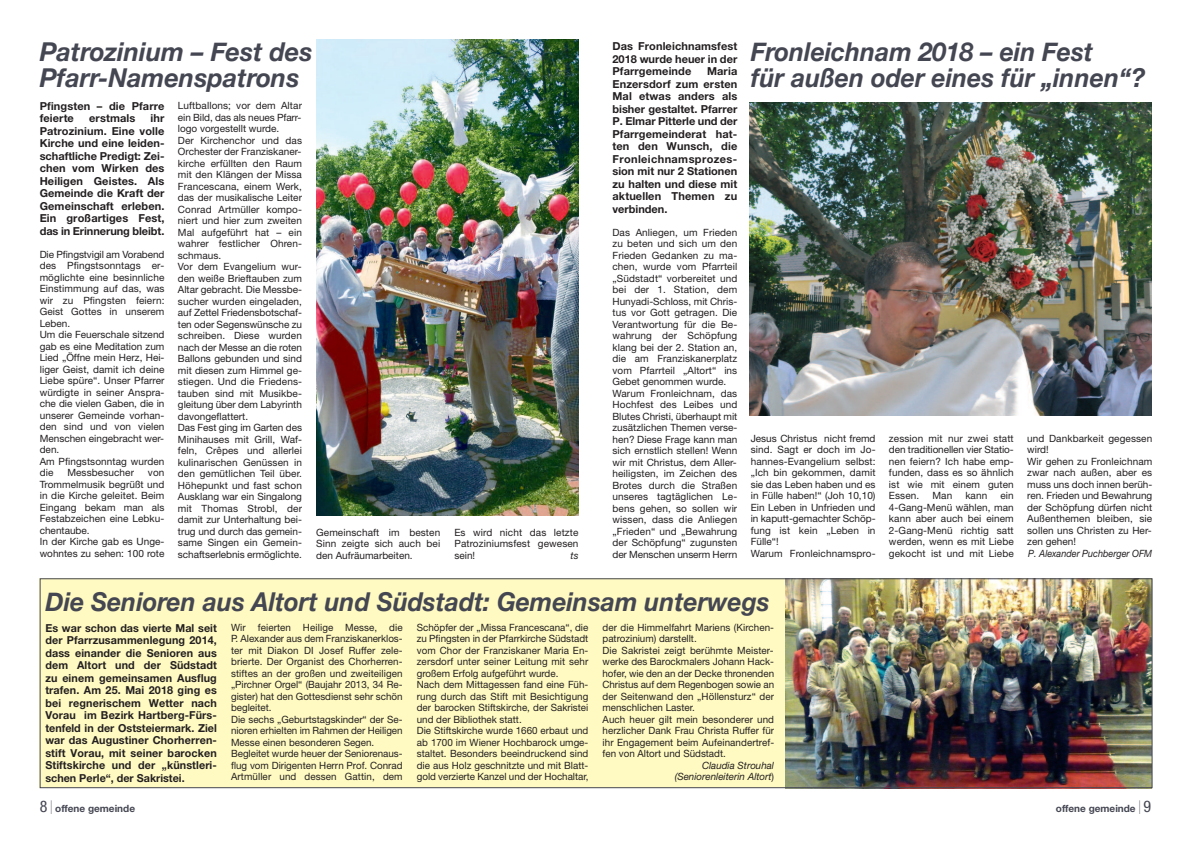
<style>
.page{position:relative;width:1191px;height:842px;background:#fff}
.page>*{position:absolute;margin:0;border:0;box-sizing:border-box;transform-origin:0 0}
.t1{font:italic 700 26px/26px "Helvetica Neue";color:#444652;scale:.95 1}
.t2{font:italic 700 26px/26px "Helvetica Neue";color:#444652}
.t3{font:700 11px/12.5px "Helvetica Neue";letter-spacing:.01em;color:#231f20;text-align:justify}
.t4{font:10px/11.5px "Helvetica Neue";letter-spacing:.005em;color:#231f20}
.t5{font:italic 10px/11.5px "Helvetica Neue";color:#231f20;text-align:right}
.t6{font:700 10px "Helvetica Neue";color:#444652}
.t7{font:italic 10px "Helvetica Neue";color:#231f20;scale:.91 1}
.s1{font-style:normal}
.s2{font-weight:400;font-stretch:condensed;font-size:16px}
.s3{font-family:"Times";font-weight:400;font-size:20px}
</style>
<div class="page">
<div style="left:40px;top:578px;width:1112px;height:210px;background:#fffac1"></div>
<img style="left:316px;top:40px;width:262px;height:476px">
<img style="left:785px;top:580px;width:365px;height:206px">
<img style="left:749px;top:102px;width:402px;height:314px">
<div style="left:40px;top:578px;width:1112px;height:210px;border:1px solid #444652"></div>
<h1 class="t2" style="left:40px;top:38px;width:274px">Patrozinium – Fest des<br>Pfarr-Namenspatrons</h1>
<h1 class="t1" style="left:750px;top:38px;width:417px">Fronleichnam 2018 – ein Fest<br>für außen oder eines für „innen“?</h1>
<p class="t3" style="left:612px;top:41px;width:126px">Das Fronleichnamsfest 2018 wurde heuer in der Pfarrgemeinde</p>
<p class="t3" style="left:612px;top:66px;width:126px;text-indent:95px">Maria Enzersdorf zum ersten Mal etwas anders als bisher gestaltet. Pfarrer P. Elmar Pitterle und der Pfarrgemeinderat hat&shy;ten den Wunsch, die Fronleichnamsprozes&shy;sion mit nur 2 Stationen zu halten und diese mit aktuellen Themen zu verbinden.</p>
<p class="t4" style="left:612px;top:228px;width:126px">Das Anliegen, um Frieden zu beten und sich um den<br>Frieden Gedanken zu ma&shy;chen, wurde vom Pfarrteil „Südstadt“ vorbereitet und bei der 1. Station, dem<br>Hunyadi-Schloss, mit Chris&shy;tus vor Gott getragen. Die<br>Verantwortung für die Be&shy;wahrung der Schöpfung klang bei der 2. Station an, die am Franziskanerplatz vom Pfarrteil „Altort“ ins<br>Gebet genommen wurde.<br>Warum Fronleichnam, das<br>Hochfest des Leibes und<br>Blutes Christi, überhaupt mit zusätzlichen Themen verse&shy;hen? Diese Frage kann man sich ernstlich stellen! Wenn wir mit Christus, dem Aller&shy;heiligsten, im Zeichen des<br>Brotes durch die Straßen unseres tagtäglichen Le&shy;bens gehen, so sollen wir wissen, dass die Anliegen „Frieden“ und „Bewahrung der Schöpfung“ zugunsten der Menschen unserm Herrn</p>
<p class="t4" style="left:178px;top:101px;width:126px">Luftballons; vor dem Altar ein Bild, das als neues Pfarr&shy;logo vorgestellt wurde.<br>Der Kirchenchor und das<br>Orchester der Franziskaner&shy;kirche erfüllten den Raum mit den Klängen der Missa<br>Francescana, einem Werk, das der musikalische Leiter<br>Conrad Artmüller kompo&shy;niert und hier zum zweiten<br>Mal aufgeführt hat – ein wahrer festlicher Ohren&shy;schmaus.<br>Vor dem Evangelium wur&shy;den weiße Brieftauben zum<br>Altar gebracht. Die Messbe&shy;sucher wurden eingeladen, auf Zettel Friedensbotschaf&shy;ten oder Segenswünsche zu schreiben. Diese wurden nach der Messe an die roten<br>Ballons gebunden und sind mit diesen zum Himmel ge&shy;stiegen. Und die Friedens&shy;tauben sind mit Musikbe&shy;gleitung über dem Labyrinth davongeflattert.<br>Das Fest ging im Garten des<br>Minihauses mit Grill, Waf&shy;feln, Crêpes und allerlei kulinarischen Genüssen in den gemütlichen Teil über.<br>Höhepunkt und fast schon<br>Ausklang war ein Singalong mit Thomas Strobl, der damit zur Unterhaltung bei&shy;trug und durch das gemein&shy;same Singen ein Gemein&shy;schaftserlebnis ermöglichte.</p>
<p class="t3" style="left:40px;top:101px;width:126px">Pfingsten – die Pfarre feierte</p>
<p class="t3" style="left:40px;top:113px;width:126px;text-indent:111px">ihr Patrozinium. Eine volle Kirche und eine leiden&shy;schaftliche Predigt: Zei&shy;chen vom Wirken des Heiligen Geistes. Als Gemeinde die Kraft der Gemeinschaft erleben.<br>Ein großartiges Fest, das in Erinnerung bleibt.</p>
<p class="t4" style="left:40px;top:250px;width:126px">Die Pfingstvigil am Vorabend des Pfingstsonntags er&shy;möglichte eine besinnliche<br>Einstimmung auf das, was wir zu Pfingsten feiern:<br>Geist Gottes in unserem<br>Leben.<br>Um die Feuerschale sitzend gab es eine Meditation zum<br>Lied „Öffne mein Herz, Hei&shy;liger Geist, damit ich deine<br>Liebe spüre“. Unser Pfarrer würdigte in seiner Anspra&shy;che die vielen Gaben, die in unserer Gemeinde vorhan&shy;den sind und von vielen<br>Menschen eingebracht wer&shy;den.<br>Am Pfingstsonntag wurden die</p>
<p class="t3" style="left:89px;top:113px;width:48px">erstmals</p>
<p class="t4" style="left:750px;top:434px;width:126px">Jesus Christus nicht fremd sind. Sagt er doch im Jo&shy;hannes-Evangelium selbst: „Ich bin gekommen, damit sie das Leben haben und es in Fülle haben!“ (Joh 10,10)<br>Ein Leben in Unfrieden und in kaputt-gemachter Schöp&shy;fung ist kein „Leben in<br>Fülle“!<br>Warum Fronleichnamspro-</p>
<p class="t4" style="left:889px;top:434px;width:126px;text-align:justify">zession mit nur zwei statt den traditionellen vier Statio&shy;nen feiern? Ich habe emp&shy;funden, dass es so ähnlich ist wie mit einem guten Essen.</p>
<p class="t4" style="left:1027px;top:434px;width:127px">und Dankbarkeit gegessen wird!<br>Wir gehen zu Fronleichnam zwar nach außen, aber es muss uns doch innen berüh&shy;ren. Frieden und Bewahrung der Schöpfung dürfen nicht<br>Außenthemen bleiben, sie sollen uns Christen zu Her&shy;zen gehen!</p>
<p class="t7" style="left:1028px;top:550px;width:138px">P. Alexander Puchberger OFM</p>
<p class="t4" style="left:67px;top:468px;width:68px">Messbesucher</p>
<p class="t4" style="left:40px;top:468px;width:126px;text-indent:108px">von<br>Trommelmusik begrüßt und in die Kirche geleitet. Beim<br>Eingang bekam man als<br>Festabzeichen eine Lebku&shy;chentaube.<br>In der Kirche gab es Unge&shy;wohntes zu sehen: 100 rote</p>
<p class="t4" style="left:889px;top:491px;width:126px;text-align:justify;text-indent:111px">ein 4-Gang-Menü wählen, man kann aber auch bei einem 2-Gang-Menü richtig satt werden, wenn es mit Liebe gekocht ist und mit Liebe</p>
<p class="t4" style="left:932px;top:491px;width:21px">Man</p>
<p class="t4" style="left:965px;top:491px;width:23px">kann</p>
<p class="t4" style="left:316px;top:527px;width:126px;text-align:justify">Gemeinschaft im besten Sinn zeigte sich auch bei den Aufräumarbeiten.</p>
<p class="t4" style="left:454px;top:527px;width:126px;text-align:justify">Es wird nicht das letzte Patroziniumsfest gewesen sein!</p>
<p class="t5" style="left:570px;top:550px;width:9px">ts</p>
<h1 class="t1" style="left:45px;top:588px;width:764px">Die Senioren aus Altort und Südstadt: Gemeinsam unterwegs</h1>
<p class="t3" style="left:45px;top:622px;width:173px">Es war schon das vierte Mal seit der Pfarrzusammenlegung 2014, dass einander die Senioren aus dem Altort und der Südstadt zu einem gemeinsamen Ausflug trafen. Am 25. Mai 2018 ging es bei regnerischem Wetter nach Vorau im Bezirk Hartberg-Fürs&shy;tenfeld in der Oststeiermark. Ziel war das Augustiner Chorherren&shy;stift Vorau, mit seiner barocken Stiftskirche und der „künstleri&shy;schen Perle“, der Sakristei.</p>
<p class="t4" style="left:231px;top:622px;width:173px">Wir feierten Heilige Messe, die P. Alexander aus dem Franziskanerklos&shy;ter mit Diakon DI Josef Ruffer zele&shy;brierte. Der Organist des Chorherren&shy;stiftes an der großen und zweiteiligen „Pirchner Orgel“ (Baujahr 2013, 34 Re&shy;gister) hat den Gottesdienst sehr schön begleitet.<br>Die sechs „Geburtstagskinder“ der Se&shy;nioren erhielten im Rahmen der Heiligen Messe einen besonderen Segen.<br>Begleitet wurde heuer der Seniorenaus&shy;flug vom Dirigenten Herrn Prof. Conrad Artmüller und dessen Gattin, dem</p>
<p class="t4" style="left:417px;top:622px;width:173px">Schöpfer der „Missa Francescana“, die zu Pfingsten in der Pfarrkirche Südstadt vom Chor der Franziskaner Maria En&shy;zersdorf unter seiner Leitung mit sehr großem Erfolg aufgeführt wurde.<br>Nach dem Mittagessen fand eine Füh&shy;rung durch das Stift mit Besichtigung der barocken Stiftskirche, der Sakristei und der Bibliothek statt.<br>Die Stiftskirche wurde 1660 erbaut und ab 1700 im Wiener Hochbarock umge&shy;staltet. Besonders beeindruckend sind die aus Holz geschnitzte und mit Blatt&shy;gold verzierte Kanzel und der Hochaltar,</p>
<p class="t4" style="left:602px;top:622px;width:173px">der die Himmelfahrt Mariens (Kirchen&shy;patrozinium) darstellt.<br>Die Sakristei zeigt berühmte Meister&shy;werke des Barockmalers Johann Hack&shy;hofer, wie den an der Decke thronenden Christus auf dem Regenbogen sowie an der Seitenwand den „Höllensturz“ der menschlichen Laster.<br>Auch heuer gilt mein besonderer und herzlicher Dank Frau Christa Ruffer für ihr Engagement beim Aufeinandertref&shy;fen von Altort und Südstadt.</p>
<p class="t5" style="left:675px;top:760px;width:101px">Claudia Strouhal (Seniorenleiterin Altort<span class="s1">)</span></p>
<p class="t6" style="left:40px;top:805px;width:97px"><span class="s2">8</span> <span class="s3">|</span> offene gemeinde</p>
<p class="t6" style="left:1056px;top:805px;width:97px">offene gemeinde <span class="s3">|</span> <span class="s2">9</span></p>
</div>
